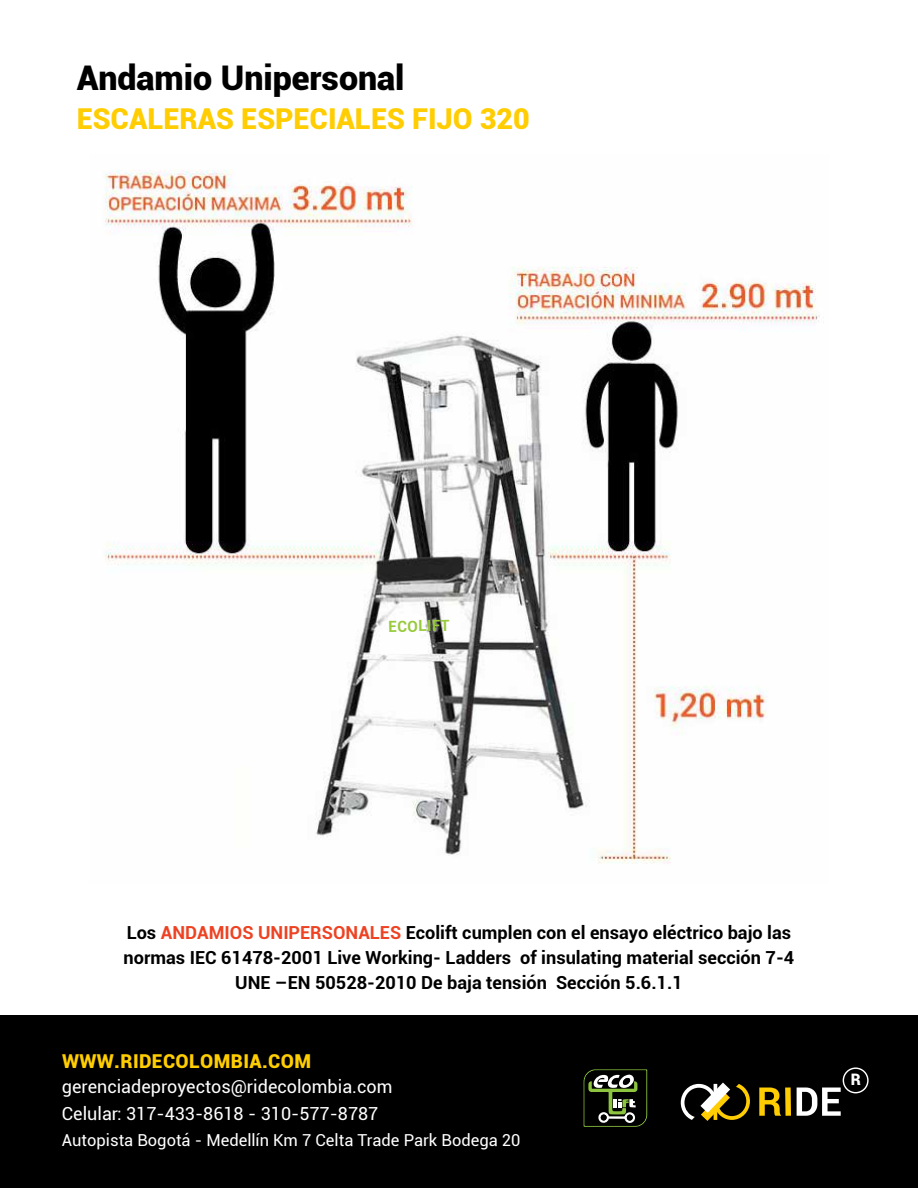
<style>
.page{position:relative;width:918px;height:1188px;background:#fff}
.page>*{position:absolute;margin:0;border:0;box-sizing:border-box;transform-origin:0 0}
.t1{font:900 34.05px "Roboto";color:#000}
.t2{font:900 28.8px "Roboto";color:#ffcd01}
.t3{font:900 19.2px "Roboto";letter-spacing:.02em;color:#ffce00}
.t4{font:700 18px/24.9px "Roboto";color:#000;text-align:center}
.t5{font:18px/27px "Roboto";color:#fff}
.t6{font:16.5px "Roboto";color:#fff}
.t7{font:900 15.9px "Roboto";color:#fff}
.t8{font:700 15.45px "Roboto";color:#98ca3c}
.s1{color:#ed4323}
</style>
<div class="page">
<div style="left:0;top:1016px;width:918px;height:172px;background:#000"></div>
<svg style="left:583px;top:1069px;width:65px;height:58px"></svg>
<svg style="left:681px;top:1083px;width:69px;height:38px"></svg>
<svg style="left:759px;top:1088px;width:22px;height:28px"></svg>
<div style="left:785px;top:1087px;width:6px;height:29px;background:#ffcd01"></div>
<svg style="left:797px;top:1067px;width:72px;height:49px"></svg>
<img style="left:105px;top:170px;width:715px;height:694px">
<h1 class="t1" style="left:77px;top:54px;width:329px">Andamio Unipersonal</h1>
<h2 class="t2" style="left:77px;top:98px;width:455px">ESCALERAS ESPECIALES FIJO 320</h2>
<p class="t8" style="left:388px;top:616px;width:63px;rotate:-1deg">ECOLIFT</p>
<p class="t4" style="left:124px;top:920px;width:672px">Los <span class="s1">ANDAMIOS UNIPERSONALES</span> Ecolift cumplen con el ensayo eléctrico bajo las normas IEC 61478-2001 Live Working- Ladders of insulating material sección 7-4<br>UNE –EN 50528-2010 De baja tensión Sección 5.6.1.1</p>
<p class="t3" style="left:62px;top:1047px;width:251px">WWW.RIDECOLOMBIA.COM</p>
<p class="t5" style="left:62px;top:1073px;width:332px">gerenciadeproyectos@ridecolombia.com<br>Celular: 317-433-8618 - 310-577-8787</p>
<p class="t6" style="left:62px;top:1129px;width:460px">Autopista Bogotá - Medellín Km 7 Celta Trade Park Bodega 20</p>
<p class="t7" style="left:851px;top:1068px;width:12px">R</p>
</div>
